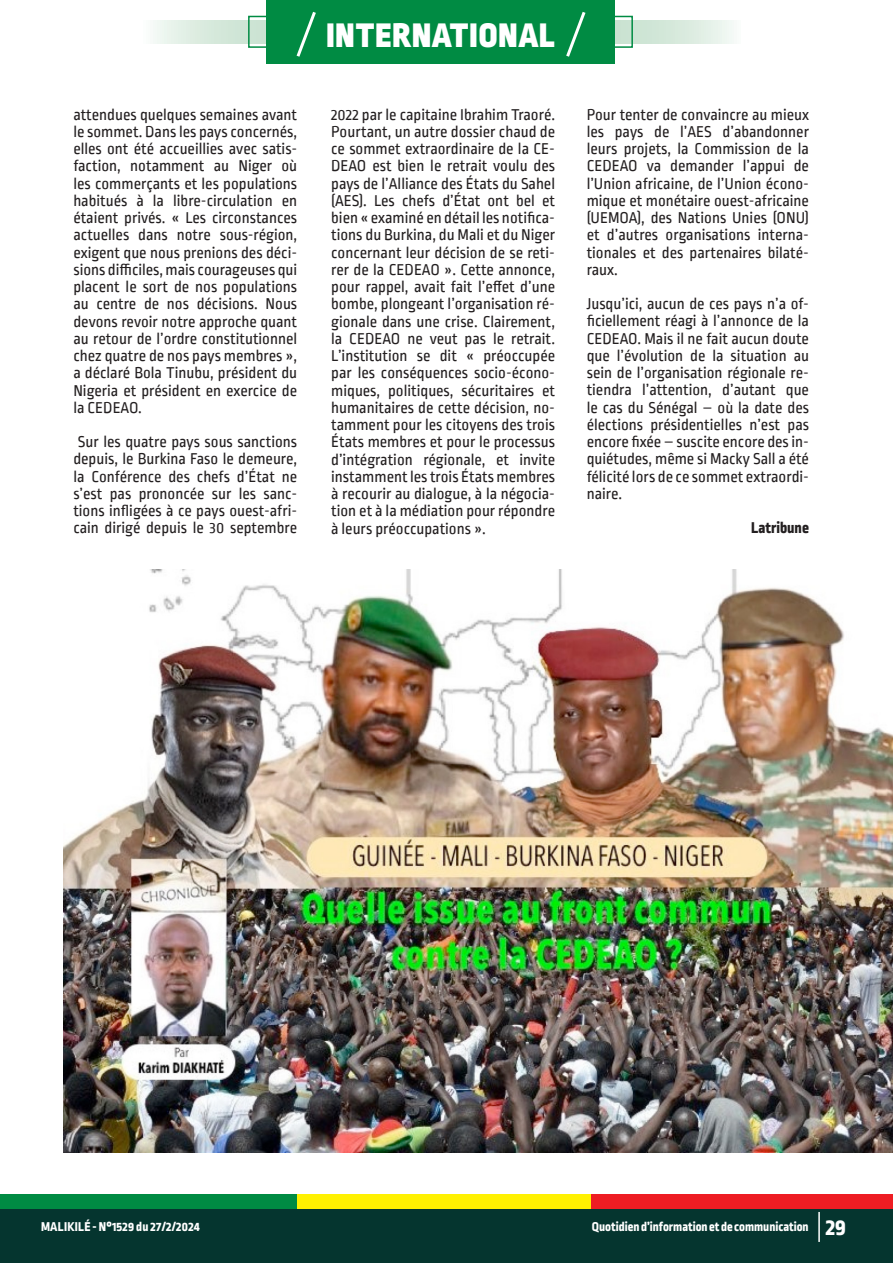
<style>
.page{position:relative;width:893px;height:1263px;background:#fff}
.page>*{position:absolute;margin:0;border:0;box-sizing:border-box;transform-origin:0 0}
.t1{font:900 36px "Ropa Sans Pro";letter-spacing:.03em;color:#fff}
.t2{font:16.5px/17.2px "Ropa Sans PTT";color:#231f20;text-align:justify}
.t3{font:800 16.5px "Ropa Sans Pro";color:#231f20}
.t4{font:800 13.5px "Ropa Sans Pro";color:#fff}
.t5{font:800 13.5px "Ropa Sans Pro";letter-spacing:.02em;color:#fff}
.s1{font-size:24px}
</style>
<div class="page">
<div style="left:0;top:1195px;width:297px;height:17px;background:#008b43"></div>
<div style="left:297px;top:1195px;width:297px;height:17px;background:#fff101"></div>
<div style="left:592px;top:1195px;width:301px;height:17px;background:#ee1d23"></div>
<div style="left:0;top:1209px;width:893px;height:54px;background:#05352f"></div>
<hr style="left:818px;top:1212px;width:2px;height:30px;background:#fff">
<svg style="left:153px;top:20px;width:581px;height:23px;background:#d9ebde"></svg>
<div style="left:248px;top:16px;width:385px;height:32px;border:2px solid #008b43"></div>
<div style="left:266px;top:0;width:349px;height:64px;background:#008b43"></div>
<svg style="left:296px;top:11px;width:20px;height:46px"></svg>
<svg style="left:566px;top:11px;width:20px;height:46px"></svg>
<img style="left:64px;top:570px;width:829px;height:582px">
<p class="t2" style="left:73px;top:107px;width:225px">attendues quelques semaines avant le sommet. Dans les pays concernés, elles ont été accueillies avec satis&shy;faction, notamment au Niger où les commerçants et les populations habitués à la libre-circulation en étaient privés. « Les circonstances actuelles dans notre sous-région, exigent que nous prenions des déci&shy;sions difficiles, mais courageuses qui placent le sort de nos populations au centre de nos décisions. Nous devons revoir notre approche quant au retour de l’ordre constitutionnel chez quatre de nos pays membres », a déclaré Bola Tinubu, président du Nigeria et président en exercice de la CEDEAO.</p>
<p class="t2" style="left:73px;top:434px;width:225px">Sur les quatre pays sous sanctions depuis, le Burkina Faso le demeure, la Conférence des chefs d’État ne s’est pas prononcée sur les sanc&shy;tions infligées à ce pays ouest-afri&shy;cain dirigé depuis le 30 septembre</p>
<p class="t1" style="left:326px;top:13px;width:230px">INTERNATIONAL</p>
<p class="t2" style="left:331px;top:107px;width:225px">2022 par le capitaine Ibrahim Traoré.<br>Pourtant, un autre dossier chaud de ce sommet extraordinaire de la CE-DEAO est bien le retrait voulu des pays de l’Alliance des États du Sahel (AES). Les chefs d’État ont bel et bien « examiné en détail les notifica&shy;tions du Burkina, du Mali et du Niger concernant leur décision de se reti&shy;rer de la CEDEAO ». Cette annonce, pour rappel, avait fait l’effet d’une bombe, plongeant l’organisation ré&shy;gionale dans une crise. Clairement, la CEDEAO ne veut pas le retrait.<br>L’institution se dit « préoccupée par les conséquences socio-écono&shy;miques, politiques, sécuritaires et humanitaires de cette décision, no&shy;tamment pour les citoyens des trois États membres et pour le processus d’intégration régionale, et invite instamment les trois États membres à recourir au dialogue, à la négocia&shy;tion et à la médiation pour répondre à leurs préoccupations ».</p>
<p class="t2" style="left:587px;top:107px;width:224px">Pour tenter de convaincre au mieux les pays de l’AES d’abandonner leurs projets, la Commission de la CEDEAO va demander l’appui de l’Union africaine, de l’Union écono&shy;mique et monétaire ouest-africaine (UEMOA), des Nations Unies (ONU) et d’autres organisations interna&shy;tionales et des partenaires bilaté&shy;raux.</p>
<p class="t2" style="left:587px;top:296px;width:224px">Jusqu’ici, aucun de ces pays n’a of&shy;ficiellement réagi à l’annonce de la CEDEAO. Mais il ne fait aucun doute que l’évolution de la situation au sein de l’organisation régionale re&shy;tiendra l’attention, d’autant que le cas du Sénégal – où la date des élections présidentielles n’est pas encore fixée – suscite encore des in&shy;quiétudes, même si Macky Sall a été félicité lors de ce sommet extraordi&shy;naire.</p>
<p class="t3" style="left:751px;top:518px;width:59px">Latribune</p>
<p class="t5" style="left:41px;top:1219px;width:160px">MALIKILÉ - N°1529 du 27/2/2024</p>
<p class="t4" style="left:592px;top:1219px;width:255px">Quotidien d’information et de communication <span class="s1">29</span></p>
</div>
